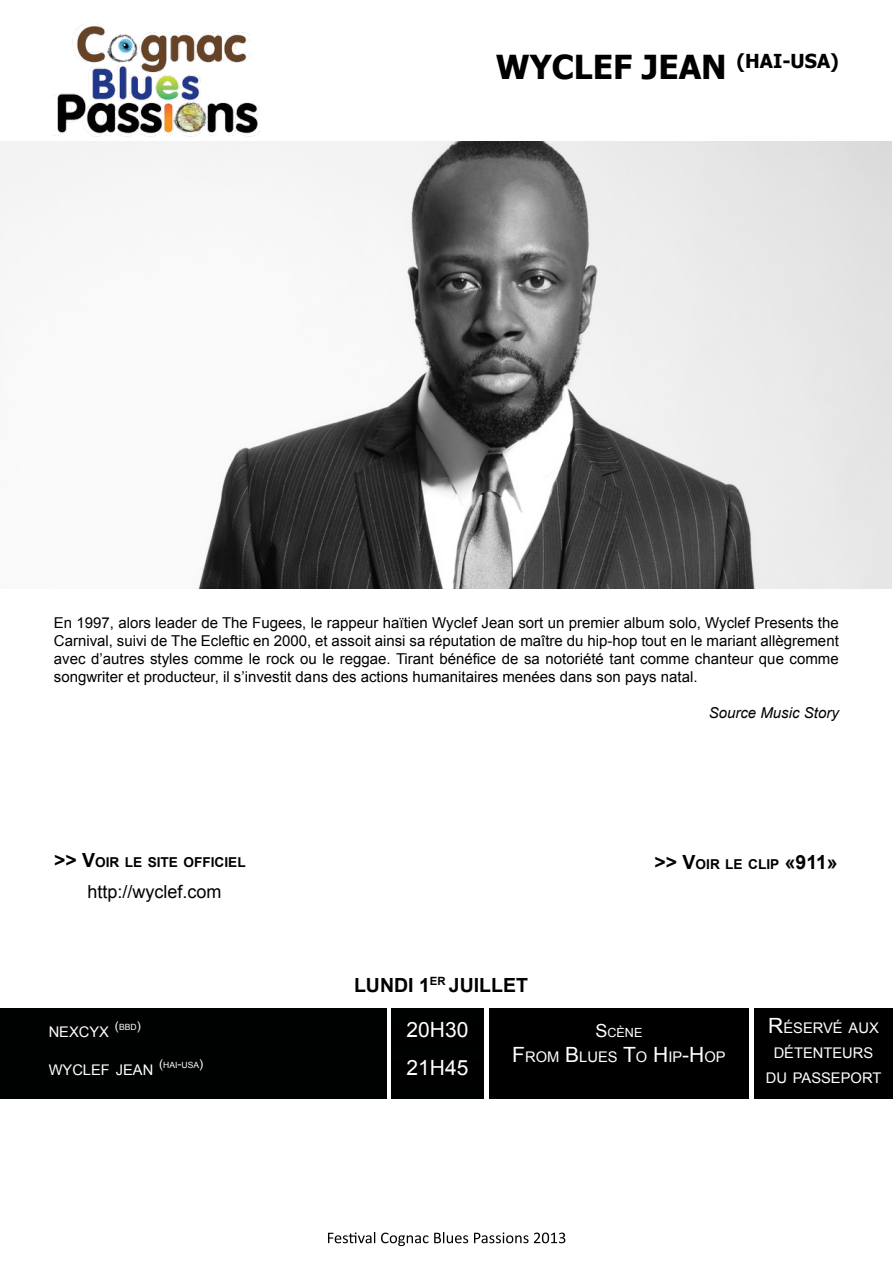
<style>
.page{position:relative;width:893px;height:1263px;background:#fff}
.page>*{position:absolute;margin:0;border:0;box-sizing:border-box;transform-origin:0 0}
.t1{font:700 33px "Tahoma";color:#000}
.t2{font:21px/38.5px "Arial";color:#fff}
.t3{font:700 19.5px "Arial";color:#000101}
.t4{font:18px "Arial";color:#000}
.t5{font:15px/18px "Arial";color:#000;text-align:justify}
.t6{font:italic 15px "Arial";color:#000}
.t7{font:14.7px/25.2px "Arial";color:#fff;text-align:center}
.t8{font:700 13.65px "Arial";color:#000}
.t9{font:12.6px "Arial";color:#fff}
.t10{font:8.55px "Arial";color:#fff}
.s1{font-size:19.5px}
.s2{font-size:12.3px}
.s3{font-size:18px}
.s4{font-size:21px}
</style>
<div class="page">
<img style="left:0;top:142px;width:892px;height:446px">
<svg style="left:328px;top:1232px;width:237px;height:14px"></svg>
<img style="left:53px;top:24px;width:208px;height:118px">
<div style="left:489px;top:1008px;width:259px;height:90px;background:#000"></div>
<div style="left:391px;top:1008px;width:93px;height:90px;background:#000101"></div>
<div style="left:0;top:1008px;width:386px;height:90px;background:#000101"></div>
<div style="left:754px;top:1008px;width:139px;height:90px;background:#000"></div>
<h1 class="t1" style="left:496px;top:44px;width:345px">WYCLEF JEAN <sup>(HAI-USA)</sup></h1>
<p class="t5" style="left:54px;top:613px;width:786px">En 1997, alors leader de The Fugees, le rappeur haïtien Wyclef Jean sort un premier album solo, Wyclef Presents the Carnival, suivi de The Ecleftic en 2000, et assoit ainsi sa réputation de maître du hip-hop tout en le mariant allègrement avec d’autres styles comme le rock ou le reggae. Tirant bénéfice de sa notoriété tant comme chanteur que comme songwriter et producteur, il s’investit dans des actions humanitaires menées dans son pays natal.</p>
<p class="t6" style="left:709px;top:702px;width:132px">Source Music Story</p>
<p class="t8" style="left:54px;top:853px;width:193px"><span class="s1">&gt;&gt; V</span>OIR LE SITE OFFICIEL</p>
<p class="t4" style="left:88px;top:880px;width:136px">http://wyclef.com</p>
<p class="t7" style="left:49px;top:1019px;width:62px">NEXCYX</p>
<p class="t10" style="left:115px;top:1021px;width:27px"><span class="s2">(</span>BBD<span class="s2">)</span></p>
<p class="t7" style="left:49px;top:1058px;width:106px">WYCLEF JEAN</p>
<p class="t10" style="left:159px;top:1060px;width:46px"><span class="s2">(</span>HAI<span class="s2">-</span>USA<span class="s2">)</span></p>
<h3 class="t3" style="left:354px;top:972px;width:175px">LUNDI 1<sup>ER</sup> JUILLET</h3>
<p class="t8" style="left:654px;top:855px;width:185px"><span class="s1">&gt;&gt; V</span>OIR LE CLIP <span class="s1">«911»</span></p>
<h2 class="t2" style="left:407px;top:1010px;width:63px">20H30<br>21H45</h2>
<p class="t9" style="left:595px;top:1024px;width:49px"><span class="s3">S</span>CÈNE</p>
<p class="t7" style="left:512px;top:1044px;width:215px"><span class="s4">F</span>ROM <span class="s4">B</span>LUES <span class="s4">T</span>O <span class="s4">H</span> IP<span class="s4">-H</span>OP</p>
<p class="t7" style="left:766px;top:1015px;width:116px"><span class="s4">R</span>ÉSERVÉ AUX<br>DÉTENTEURS<br>DU PASSEPORT</p>
</div>
